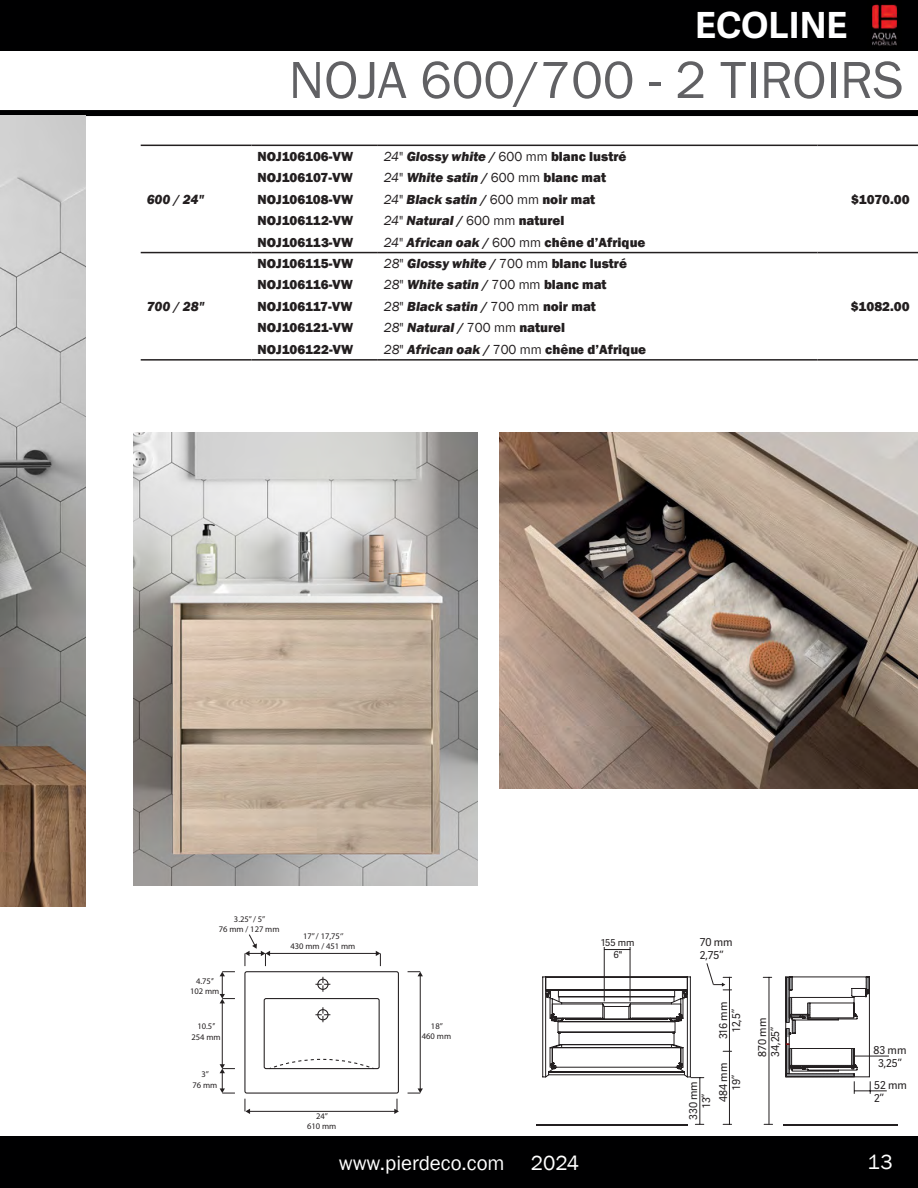
<style>
.page{position:relative;width:918px;height:1188px;background:#fff}
.page>*{position:absolute;margin:0;border:0;box-sizing:border-box;transform-origin:0 0}
.t1{font:54px "Franklin Gothic";color:#616164}
.t2{font:700 36px "Adelle Sans";color:#fff}
.t3{font:21px "Franklin Gothic";color:#fff}
.t4{font:italic 800 13.5px "Franklin Gothic";color:#231f20}
.t5{font:800 13.5px "Franklin Gothic";color:#231f20}
.t6{font:10.8px/13px "Adelle Sans";color:#231f20;text-align:center}
.t7{font:9.6px/11.6px "Adelle Sans";color:#231f20;text-align:center}
.t8{font:8.55px/10.2px "Myriad Pro";color:#231f20;text-align:center}
.s1{font-weight:400}
.s2{font-weight:400;font-style:normal}
.s3{font-style:normal}
.s4{font-weight:400;font-style:italic}
.s5{font-style:italic}
</style>
<div class="page">
<div style="left:0;top:1137px;width:918px;height:51px;background:#000001"></div>
<div style="left:0;top:0;width:918px;height:50px;background:#000001"></div>
<div style="left:0;top:110px;width:918px;height:6px;background:#000001"></div>
<img style="left:872px;top:4px;width:26px;height:42px">
<img style="left:0;top:116px;width:85px;height:791px">
<img style="left:134px;top:432px;width:344px;height:453px">
<img style="left:499px;top:432px;width:419px;height:357px">
<hr style="left:141px;top:145px;width:111px;height:1px;background:#231f20">
<hr style="left:141px;top:252px;width:111px;height:1px;background:#231f20">
<hr style="left:141px;top:359px;width:111px;height:2px;background:#231f20">
<hr style="left:252px;top:145px;width:126px;height:1px;background:#231f20">
<hr style="left:378px;top:145px;width:440px;height:1px;background:#231f20">
<hr style="left:818px;top:145px;width:100px;height:1px;background:#231f20">
<hr style="left:252px;top:252px;width:126px;height:1px;background:#231f20">
<hr style="left:378px;top:252px;width:440px;height:1px;background:#231f20">
<hr style="left:818px;top:252px;width:100px;height:1px;background:#231f20">
<hr style="left:252px;top:359px;width:126px;height:2px;background:#231f20">
<hr style="left:378px;top:359px;width:440px;height:2px;background:#231f20">
<hr style="left:818px;top:359px;width:100px;height:2px;background:#231f20">
<hr style="left:536px;top:1124px;width:152px;height:1px;background:#231f20">
<hr style="left:783px;top:1124px;width:115px;height:2px;background:#231f20">
<hr style="left:700px;top:1078px;width:1px;height:46px;background:#231f20">
<hr style="left:769px;top:977px;width:1px;height:147px;background:#231f20">
<hr style="left:729px;top:977px;width:1px;height:147px;background:#231f20">
<svg style="left:605px;top:949px;width:25px;height:1px"></svg>
<hr style="left:630px;top:947px;width:1px;height:54px;background:#231f20">
<hr style="left:604px;top:947px;width:1px;height:54px;background:#231f20">
<hr style="left:855px;top:1091px;width:32px;height:1px;background:#231f20">
<svg style="left:786px;top:977px;width:85px;height:117px"></svg>
<hr style="left:854px;top:1056px;width:35px;height:1px;background:#231f20">
<svg style="left:543px;top:963px;width:189px;height:115px"></svg>
<div style="left:244px;top:971px;width:155px;height:123px;border:1px solid #231f20;border-radius:2px"></div>
<div style="left:264px;top:998px;width:116px;height:71px;border:1px solid #231f20;border-radius:2px"></div>
<hr style="left:269px;top:953px;width:108px;height:1px;background:#231f20">
<svg style="left:376px;top:951px;width:5px;height:15px"></svg>
<hr style="left:249px;top:1111px;width:146px;height:1px;background:#231f20">
<hr style="left:420px;top:976px;width:1px;height:113px;background:#231f20">
<svg style="left:315px;top:977px;width:15px;height:15px"></svg>
<hr style="left:222px;top:1003px;width:1px;height:62px;background:#231f20">
<svg style="left:315px;top:1007px;width:15px;height:15px"></svg>
<svg style="left:245px;top:1099px;width:5px;height:15px"></svg>
<svg style="left:394px;top:1099px;width:5px;height:15px"></svg>
<svg style="left:408px;top:971px;width:15px;height:5px"></svg>
<svg style="left:408px;top:1088px;width:15px;height:6px"></svg>
<svg style="left:220px;top:971px;width:15px;height:32px"></svg>
<svg style="left:220px;top:1064px;width:15px;height:30px"></svg>
<svg style="left:245px;top:934px;width:25px;height:32px"></svg>
<svg style="left:268px;top:1058px;width:107px;height:12px"></svg>
<h2 class="t2" style="left:695px;top:3px;width:154px">ECOLINE</h2>
<p class="t1" style="left:289px;top:46px;width:617px">NOJA 600/700 - 2 TIROIRS</p>
<p class="t4" style="left:147px;top:190px;width:59px">600 / 24"</p>
<p class="t4" style="left:147px;top:298px;width:59px">700 / 28"</p>
<p class="t5" style="left:258px;top:147px;width:97px">NOJ106106-VW</p>
<p class="t4" style="left:384px;top:147px;width:244px"><span class="s1">24</span><span class="s2">"</span> Glossy white / <span class="s2">600 mm</span> <span class="s3">blanc lustré</span></p>
<p class="t5" style="left:258px;top:169px;width:97px">NOJ106107-VW</p>
<p class="t4" style="left:384px;top:169px;width:224px"><span class="s1">24</span><span class="s2">"</span> White satin / <span class="s2">600 mm</span> <span class="s3">blanc mat</span></p>
<p class="t5" style="left:258px;top:190px;width:97px">NOJ106108-VW</p>
<p class="t4" style="left:384px;top:190px;width:213px"><span class="s1">24</span><span class="s2">"</span> Black satin / <span class="s2">600 mm</span> <span class="s3">noir mat</span></p>
<p class="t5" style="left:258px;top:212px;width:97px">NOJ106112-VW</p>
<p class="t4" style="left:384px;top:212px;width:182px"><span class="s1">24</span><span class="s2">"</span> Natural / <span class="s2">600 mm</span> <span class="s3">naturel</span></p>
<p class="t5" style="left:258px;top:233px;width:97px">NOJ106113-VW</p>
<p class="t5" style="left:384px;top:233px;width:263px"><span class="s4">24</span><span class="s1">"</span> <span class="s5">African oak /</span> <span class="s1">600 mm</span> chêne d’Afrique</p>
<p class="t5" style="left:258px;top:255px;width:97px">NOJ106115-VW</p>
<p class="t4" style="left:384px;top:255px;width:245px"><span class="s1">28</span><span class="s2">"</span> Glossy white / <span class="s2">700 mm</span> <span class="s3">blanc lustré</span></p>
<p class="t5" style="left:258px;top:276px;width:97px">NOJ106116-VW</p>
<p class="t4" style="left:384px;top:276px;width:224px"><span class="s1">28</span><span class="s2">"</span> White satin / <span class="s2">700 mm</span> <span class="s3">blanc mat</span></p>
<p class="t5" style="left:258px;top:298px;width:96px">NOJ106117-VW</p>
<p class="t4" style="left:384px;top:298px;width:214px"><span class="s1">28</span><span class="s2">"</span> Black satin / <span class="s2">700 mm</span> <span class="s3">noir mat</span></p>
<p class="t5" style="left:258px;top:319px;width:97px">NOJ106121-VW</p>
<p class="t4" style="left:384px;top:319px;width:183px"><span class="s1">28</span><span class="s2">"</span> Natural / <span class="s2">700 mm</span> <span class="s3">naturel</span></p>
<p class="t5" style="left:258px;top:341px;width:97px">NOJ106122-VW</p>
<p class="t5" style="left:384px;top:341px;width:264px"><span class="s4">28</span><span class="s1">"</span> <span class="s5">African oak /</span> <span class="s1">700 mm</span> chêne d’Afrique</p>
<p class="t5" style="left:851px;top:190px;width:60px">$1070.00</p>
<p class="t5" style="left:851px;top:298px;width:61px">$1082.00</p>
<p class="t8" style="left:219px;top:914px;width:62px">3.25’’ / 5’’<br>76 mm / 127 mm</p>
<p class="t8" style="left:190px;top:975px;width:31px">4.75’’<br>102 mm</p>
<p class="t8" style="left:290px;top:931px;width:67px">17’’ / 17,75‘’<br>430 mm / 451 mm</p>
<p class="t8" style="left:191px;top:1021px;width:31px">10.5’’<br>254 mm</p>
<p class="t8" style="left:192px;top:1069px;width:26px">3’’<br>76 mm</p>
<p class="t8" style="left:307px;top:1111px;width:31px">24’’<br>610 mm</p>
<p class="t8" style="left:422px;top:1021px;width:31px">18’’<br>460 mm</p>
<p class="t7" style="left:601px;top:937px;width:35px">155 mm<br>6"</p>
<p class="t6" style="left:700px;top:936px;width:34px;text-align:left">70 mm<br>2,75’’</p>
<p class="t6" style="left:716px;top:1039px;width:39px;rotate:-90deg">316 mm<br>12,5’’</p>
<p class="t6" style="left:687px;top:1120px;width:41px;rotate:-90deg">330 mm<br>13’’</p>
<p class="t6" style="left:716px;top:1102px;width:41px;rotate:-90deg">484 mm<br>19’’</p>
<p class="t6" style="left:755px;top:1057px;width:40px;text-align:left;rotate:-90deg">870 mm<br>34,25’’</p>
<p class="t6" style="left:874px;top:1043px;width:34px">83 mm<br>3,25’’</p>
<p class="t6" style="left:874px;top:1078px;width:34px;text-align:left">52 mm<br>2’’</p>
<h3 class="t3" style="left:339px;top:1150px;width:167px">www.pierdeco.com</h3>
<h3 class="t3" style="left:531px;top:1150px;width:50px">2024</h3>
<h3 class="t3" style="left:867px;top:1149px;width:27px">13</h3>
</div>
